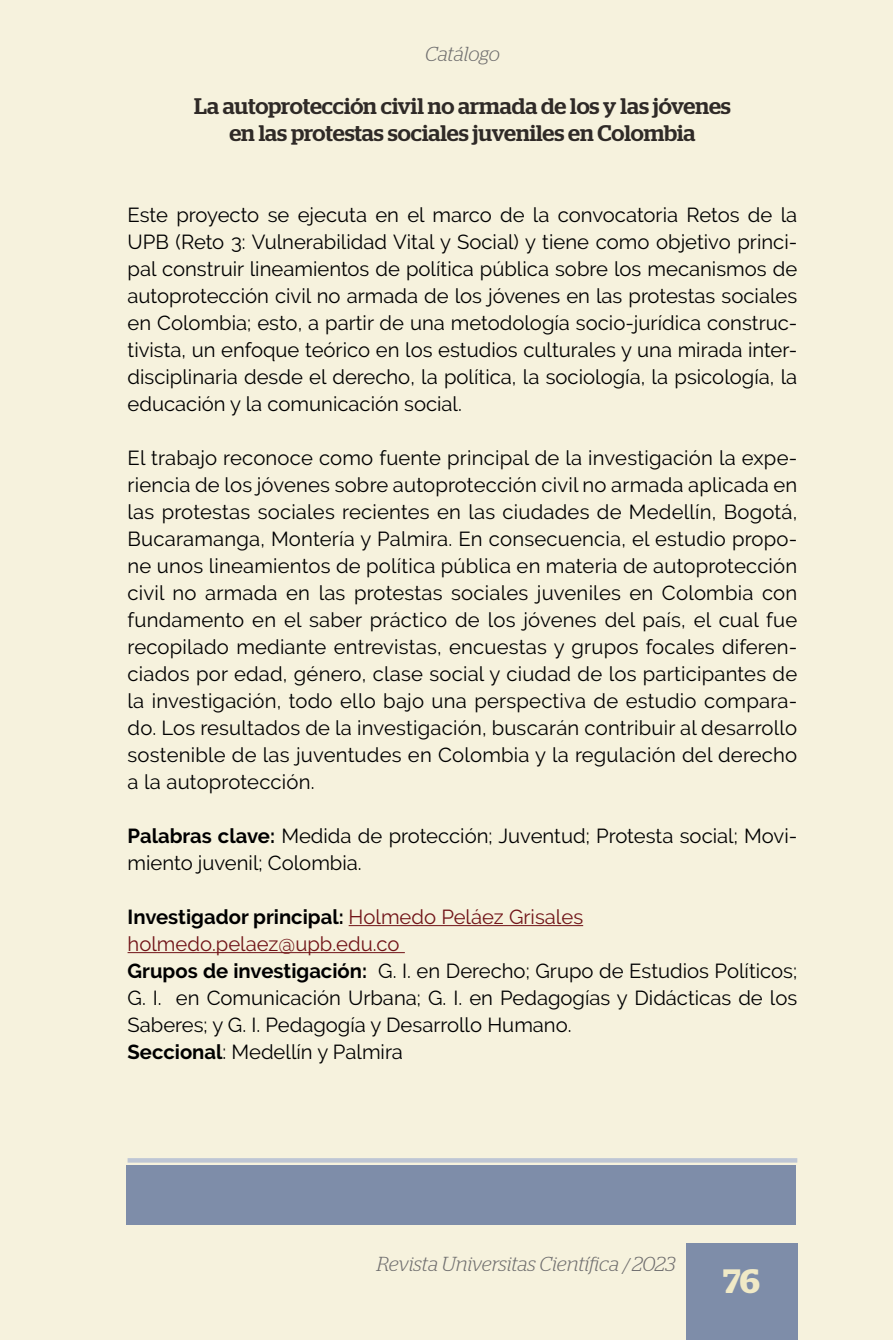
<style>
.page{position:relative;width:893px;height:1340px;background:#fff}
.page>*{position:absolute;margin:0;border:0;box-sizing:border-box;transform-origin:0 0}
.t1{font:600 33.75px "Stag";color:#f0e9c6}
.t2{font:500 22.5px/27px "Stag";color:#2f2a27;text-align:center}
.t3{font:20.25px/27px "Raleway";color:#000;text-align:justify}
.t4{font:italic 300 20.25px "Stag";letter-spacing:-.005em;color:#706f6f}
.s1{font-weight:700}
.s2{color:#711418}
</style>
<div class="page">
<div style="left:0;top:0;width:893px;height:1339px;background:#f6f2dd"></div>
<div style="left:686px;top:1243px;width:111px;height:96px;background:#7e8da9"></div>
<hr style="left:128px;top:1158px;width:669px;height:4px;background:#bec6d4">
<div style="left:126px;top:1165px;width:670px;height:60px;background:#7e8da9"></div>
<hr style="left:349px;top:925px;width:234px;height:1px;background:#711418">
<hr style="left:128px;top:952px;width:277px;height:1px;background:#711418">
<p class="t4" style="left:425px;top:43px;width:76px">Catálogo</p>
<p class="t2" style="left:194px;top:92px;width:538px">La autoprotección civil no armada de los y las jóvenes en las protestas sociales juveniles en Colombia</p>
<p class="t3" style="left:128px;top:201px;width:671px">Este proyecto se ejecuta en el marco de la convocatoria Retos de la UPB (Reto 3: Vulnerabilidad Vital y Social) y tiene como objetivo princi&shy;pal construir lineamientos de política pública sobre los mecanismos de autoprotección civil no armada de los jóvenes en las protestas sociales en Colombia; esto, a partir de una metodología socio-jurídica construc&shy;tivista, un enfoque teórico en los estudios culturales y una mirada inter&shy;disciplinaria desde el derecho, la política, la sociología, la psicología, la educación y la comunicación social.</p>
<p class="t3" style="left:128px;top:444px;width:671px">El trabajo reconoce como fuente principal de la investigación la expe&shy;riencia de los jóvenes sobre autoprotección civil no armada aplicada en las protestas sociales recientes en las ciudades de Medellín, Bogotá, Bucaramanga, Montería y Palmira. En consecuencia, el estudio propo&shy;ne unos lineamientos de política pública en materia de autoprotección civil no armada en las protestas sociales juveniles en Colombia con fundamento en el saber práctico de los jóvenes del país, el cual fue recopilado mediante entrevistas, encuestas y grupos focales diferen&shy;ciados por edad, género, clase social y ciudad de los participantes de la investigación, todo ello bajo una perspectiva de estudio compara&shy;do. Los resultados de la investigación, buscarán contribuir al desarrollo sostenible de las juventudes en Colombia y la regulación del derecho a la autoprotección.</p>
<p class="t3" style="left:128px;top:822px;width:671px"><span class="s1">Palabras clave:</span> Medida de protección; Juventud; Protesta social; Movi&shy;miento juvenil; Colombia.</p>
<p class="t3" style="left:128px;top:903px;width:671px;text-align:left"><span class="s1">Investigador principal:</span> <span class="s2">Holmedo Peláez Grisales holmedo.pelaez@upb.edu.co<br></span><span class="s1">Grupos de investigación:</span> G. I. en Derecho; Grupo de Estudios Políticos; G. I. en Comunicación Urbana; G. I. en Pedagogías y Didácticas de los Saberes; y G. I. Pedagogía y Desarrollo Humano.<br><span class="s1">Seccional</span>: Medellín y Palmira</p>
<p class="t4" style="left:377px;top:1252px;width:300px">Revista Universitas Científica / 2023</p>
<h1 class="t1" style="left:723px;top:1261px;width:38px">76</h1>
</div>
